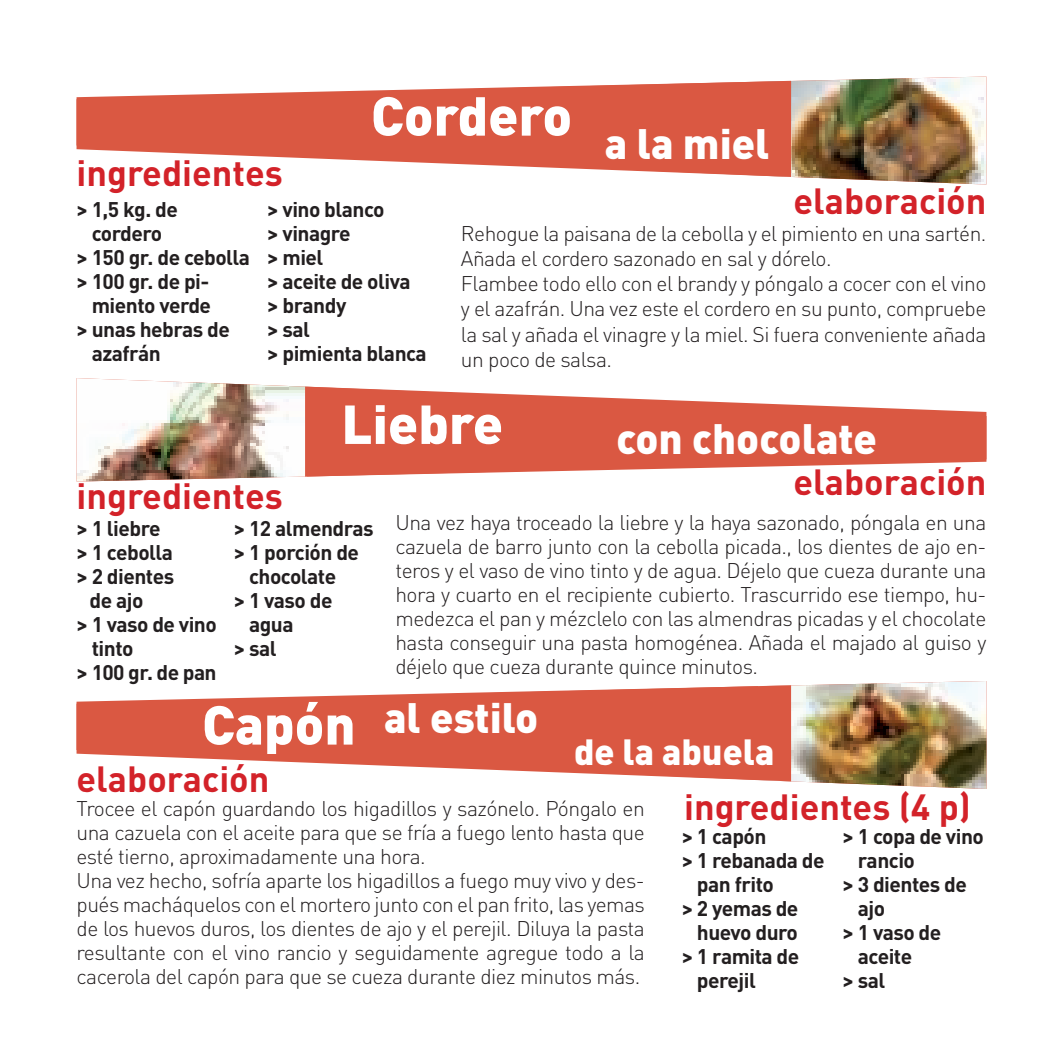
<style>
.page{position:relative;width:1063px;height:1063px;background:#fff}
.page>*{position:absolute;margin:0;border:0;box-sizing:border-box;transform-origin:0 0}
.t1{font:900 54px "DINOT";color:#fff}
.t2{font:900 42px "DINOT";color:#fff}
.t3{font:700 36px "DINOT";color:#d32229}
.t4{font:900 36px "DINOT";color:#fff}
.t5{font:300 21px/24px "DINOT";letter-spacing:-.025em;color:#231f20;text-align:justify}
.t6{font:700 21px/24px "DINOT";letter-spacing:-.025em;color:#231f20}
</style>
<div class="page">
<img style="left:786px;top:77px;width:200px;height:108px">
<svg style="left:77px;top:81px;width:714px;height:96px;fill:#da5842"></svg>
<img style="left:77px;top:378px;width:230px;height:104px">
<svg style="left:305px;top:387px;width:681px;height:90px;fill:#da5842"></svg>
<img style="left:781px;top:681px;width:205px;height:108px">
<svg style="left:77px;top:685px;width:714px;height:96px;fill:#da5842"></svg>
<p class="t1" style="left:371px;top:79px;width:203px">Cordero</p>
<p class="t2" style="left:605px;top:115px;width:166px">a la miel</p>
<p class="t3" style="left:77px;top:149px;width:208px">ingredientes</p>
<p class="t3" style="left:793px;top:177px;width:194px">elaboración</p>
<p class="t5" style="left:461px;top:220px;width:527px;line-height:25.2px">Rehogue la paisana de la cebolla y el pimiento en una sartén.<br>Añada el cordero sazonado en sal y dórelo.</p>
<p class="t5" style="left:461px;top:270px;width:527px;line-height:25.2px">Flambee todo ello con el brandy y póngalo a cocer con el vino y el azafrán. Una vez este el cordero en su punto, compruebe la sal y añada el vinagre y la miel. Si fuera conveniente añada un poco de salsa.</p>
<p class="t6" style="left:267px;top:196px;width:119px">&gt; vino blanco</p>
<p class="t6" style="left:267px;top:220px;width:85px">&gt; vinagre</p>
<p class="t6" style="left:267px;top:244px;width:58px">&gt; miel</p>
<p class="t6" style="left:267px;top:268px;width:145px">&gt; aceite de oliva</p>
<p class="t6" style="left:267px;top:292px;width:81px">&gt; brandy</p>
<p class="t6" style="left:267px;top:316px;width:44px">&gt; sal</p>
<p class="t6" style="left:267px;top:340px;width:161px">&gt; pimienta blanca</p>
<p class="t6" style="left:77px;top:196px;width:103px;text-align:center">&gt; 1,5 kg. de cordero</p>
<p class="t6" style="left:77px;top:244px;width:175px">&gt; 150 gr. de cebolla</p>
<p class="t6" style="left:77px;top:268px;width:136px;text-align:right">&gt; 100 gr. de pi&shy;miento verde</p>
<p class="t6" style="left:92px;top:316px;width:140px;text-indent:-15px">&gt; unas hebras de azafrán</p>
<p class="t1" style="left:341px;top:388px;width:163px">Liebre</p>
<p class="t2" style="left:616px;top:411px;width:262px">con chocolate</p>
<p class="t3" style="left:77px;top:471px;width:208px">ingredientes</p>
<p class="t6" style="left:77px;top:516px;width:86px">&gt; 1 liebre</p>
<p class="t6" style="left:77px;top:540px;width:98px">&gt; 1 cebolla</p>
<p class="t6" style="left:77px;top:564px;width:99px">&gt; 2 dientes</p>
<p class="t6" style="left:90px;top:588px;width:55px">de ajo</p>
<p class="t6" style="left:92px;top:612px;width:127px;text-indent:-15px">&gt; 1 vaso de vino tinto</p>
<p class="t6" style="left:77px;top:660px;width:142px">&gt; 100 gr. de pan</p>
<p class="t6" style="left:234px;top:516px;width:141px">&gt; 12 almendras</p>
<p class="t6" style="left:234px;top:540px;width:127px;text-align:center">&gt; 1 porción de chocolate</p>
<p class="t6" style="left:249px;top:588px;width:85px;text-indent:-15px">&gt; 1 vaso de agua</p>
<p class="t6" style="left:234px;top:636px;width:44px">&gt; sal</p>
<p class="t3" style="left:793px;top:457px;width:194px">elaboración</p>
<p class="t5" style="left:395px;top:510px;width:593px">Una vez haya troceado la liebre y la haya sazonado, póngala en una cazuela de barro junto con la cebolla picada., los dientes de ajo en&shy;teros y el vaso de vino tinto y de agua. Déjelo que cueza durante una hora y cuarto en el recipiente cubierto. Trascurrido ese tiempo, hu&shy;medezca el pan y mézclelo con las almendras picadas y el chocolate hasta conseguir una pasta homogénea. Añada el majado al guiso y déjelo que cueza durante quince minutos.</p>
<p class="t1" style="left:202px;top:688px;width:155px">Capón</p>
<p class="t2" style="left:384px;top:690px;width:156px">al estilo</p>
<p class="t4" style="left:574px;top:727px;width:202px">de la abuela</p>
<p class="t3" style="left:77px;top:755px;width:194px">elaboración</p>
<p class="t5" style="left:77px;top:795px;width:570px">Trocee el capón guardando los higadillos y sazónelo. Póngalo en una cazuela con el aceite para que se fría a fuego lento hasta que esté tierno, aproximadamente una hora.</p>
<p class="t5" style="left:77px;top:867px;width:570px">Una vez hecho, sofría aparte los higadillos a fuego muy vivo y des&shy;pués macháquelos con el mortero junto con el pan frito, las yemas de los huevos duros, los dientes de ajo y el perejil. Diluya la pasta resultante con el vino rancio y seguidamente agregue todo a la cacerola del capón para que se cueza durante diez minutos más.</p>
<p class="t3" style="left:684px;top:782px;width:288px">ingredientes (4 p)</p>
<p class="t6" style="left:682px;top:824px;width:86px">&gt; 1 capón</p>
<p class="t6" style="left:697px;top:848px;width:129px;text-indent:-15px">&gt; 1 rebanada de pan frito</p>
<p class="t6" style="left:682px;top:896px;width:118px;text-align:right">&gt; 2 yemas de huevo duro</p>
<p class="t6" style="left:697px;top:944px;width:104px;text-indent:-15px">&gt; 1 ramita de perejil</p>
<p class="t6" style="left:858px;top:824px;width:128px;text-indent:-15px">&gt; 1 copa de vino rancio</p>
<p class="t6" style="left:858px;top:872px;width:111px;text-indent:-15px">&gt; 3 dientes de ajo</p>
<p class="t6" style="left:858px;top:920px;width:85px;text-indent:-15px">&gt; 1 vaso de aceite</p>
<p class="t6" style="left:843px;top:968px;width:44px">&gt; sal</p>
</div>
